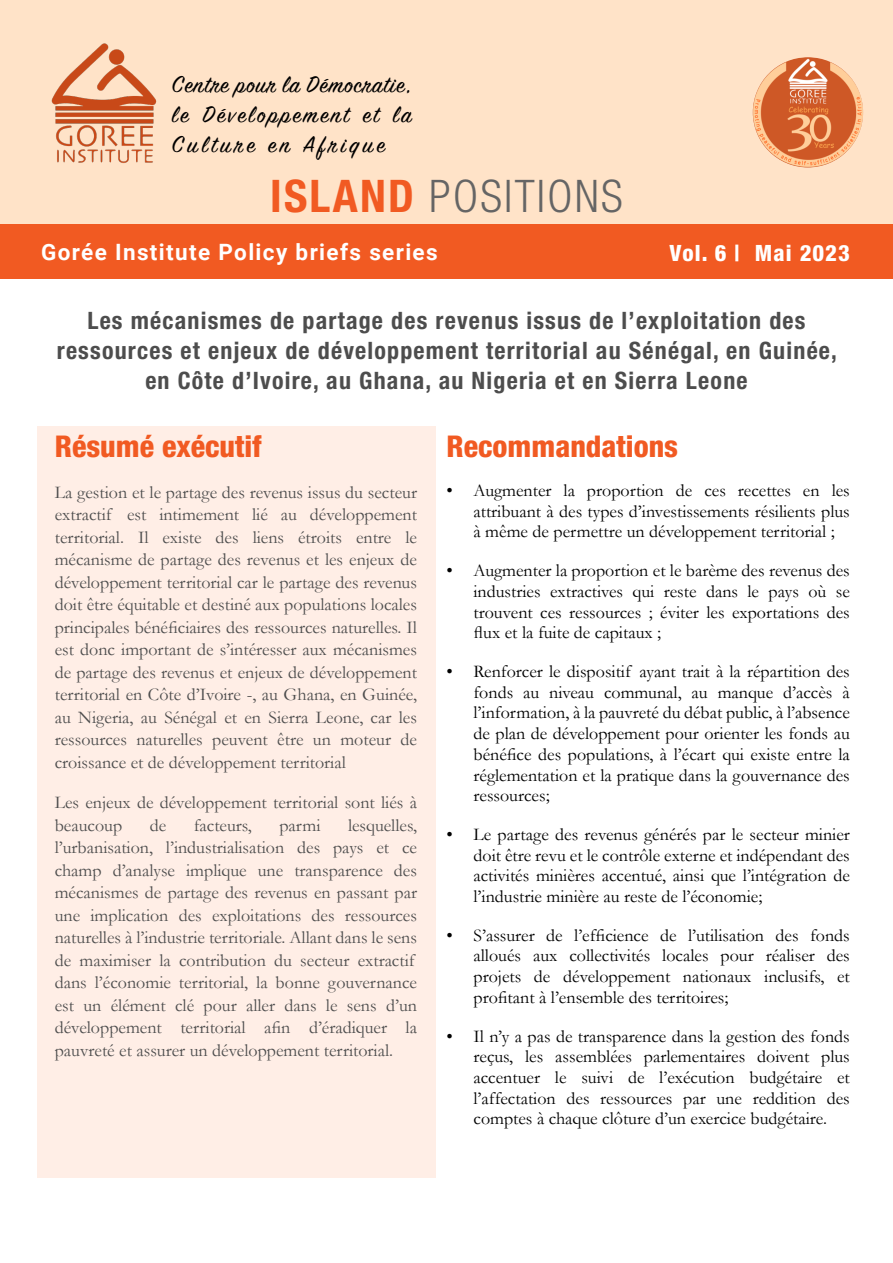
<style>
.page{position:relative;width:893px;height:1263px;background:#fff}
.page>*{position:absolute;margin:0;border:0;box-sizing:border-box;transform-origin:0 0}
.t1{font:300 condensed 45px "Helvetica Neue LT Pro";letter-spacing:.05em;color:#656565}
.t2{font:800 condensed 30px "Helvetica Neue LT Pro";color:#f15a22}
.t3{font:25.5px/30px "Sign Painter House Script";letter-spacing:.1em;color:#000;text-align:justify}
.t4{font:700 condensed 24px/30px "Helvetica Neue LT Pro";letter-spacing:.05em;color:#4d4d4d;text-align:center}
.t5{font:700 22.5px "Roboto";letter-spacing:.06em;color:#fff}
.t6{font:800 condensed 22.5px "Helvetica Neue LT Pro";letter-spacing:.05em;color:#fff}
.t7{font:18px/20.7px "Garamond";color:#000;text-align:justify}
.t8{font:18px/22.5px "Garamond";color:#4d4d4d}
.s1{font-weight:700;color:#f15a22}
</style>
<div class="page">
<div style="left:0;top:0;width:893px;height:230px;background:#ffe3c8"></div>
<img style="left:51px;top:43px;width:106px;height:120px">
<img style="left:753px;top:57px;width:110px;height:110px;border-radius:50%">
<div style="left:0;top:224px;width:893px;height:55px;background:#f15a22"></div>
<div style="left:37px;top:426px;width:398px;height:752px;background:#ffeee6"></div>
<h3 class="t3" style="left:172px;top:70px;width:241px">Centre pour la Démocratie, le Développement et la Culture en Afrique</h3>
<h1 class="t1" style="left:270px;top:180px;width:354px"><span class="s1">ISLAND</span> POSITIONS</h1>
<p class="t5" style="left:41px;top:243px;width:398px">Gorée Institute Policy briefs series</p>
<p class="t6" style="left:669px;top:245px;width:182px">Vol. 6 | Mai 2023</p>
<h3 class="t4" style="left:57px;top:309px;width:782px">Les mécanismes de partage des revenus issus de l’exploitation des ressources et enjeux de développement territorial au Sénégal, en Guinée, en Côte d’Ivoire, au Ghana, au Nigeria et en Sierra Leone</h3>
<h2 class="t2" style="left:55px;top:436px;width:208px">Résumé exécutif</h2>
<p class="t8" style="left:55px;top:483px;width:364px;text-align:justify">La gestion et le partage des revenus issus du secteur extractif est intimement lié au développement territorial. Il existe des liens étroits entre le mécanisme de partage des revenus et les enjeux de développement territorial car le partage des revenus doit être équitable et destiné aux populations locales principales bénéficiaires des ressources naturelles. Il est donc important de s’intéresser aux mécanismes de partage des revenus et enjeux de développement territorial en Côte d’Ivoire -, au Ghana, en Guinée, au Nigeria, au Sénégal et en Sierra Leone, car les ressources naturelles peuvent être un moteur de croissance et de développement territorial</p>
<p class="t8" style="left:55px;top:794px;width:364px">Les enjeux de développement territorial sont liés à beaucoup</p>
<p class="t8" style="left:150px;top:816px;width:18px">de</p>
<p class="t8" style="left:194px;top:816px;width:60px">facteurs,</p>
<p class="t8" style="left:279px;top:816px;width:43px">parmi</p>
<p class="t8" style="left:55px;top:816px;width:364px;text-indent:293px">lesquelles, l’urbanisation, l’industrialisation des pays et ce champ d’analyse implique une transparence des mécanismes de partage des revenus en passant par une implication des exploitations des ressources naturelles à l’industrie territoriale. Allant dans le sens de maximiser la contribution du secteur extractif dans l’économie territorial, la bonne gouvernance est un élément clé pour aller dans le sens d’un développement territorial afin d’éradiquer la pauvreté et assurer un développement territorial.</p>
<h2 class="t2" style="left:446px;top:436px;width:233px">Recommandations</h2>
<p class="t7" style="left:473px;top:482px;width:378px;text-indent:-27px">• Augmenter la proportion de ces recettes en les attribuant à des types d’investissements résilients plus à même de permettre un développement territorial ;</p>
<p class="t7" style="left:473px;top:562px;width:378px;text-indent:-27px">• Augmenter la proportion et le barème des revenus des industries extractives qui reste dans le pays où se trouvent ces ressources ; éviter les exportations des flux et la fuite de capitaux ;</p>
<p class="t7" style="left:473px;top:663px;width:378px;text-indent:-27px">• Renforcer le dispositif ayant trait à la répartition des fonds au niveau communal, au manque d’accès à l’information, à la pauvreté du débat public, à l’absence de plan de développement pour orienter les fonds au bénéfice des populations, à l’écart qui existe entre la réglementation et la pratique dans la gouvernance des ressources;</p>
<p class="t7" style="left:473px;top:826px;width:378px;text-indent:-27px">• Le partage des revenus générés par le secteur minier doit être revu et le contrôle externe et indépendant des activités minières accentué, ainsi que l’intégration de l’industrie minière au reste de l’économie;</p>
<p class="t7" style="left:473px;top:927px;width:378px;text-indent:-27px">• S’assurer de l’efficience de l’utilisation des fonds alloués aux collectivités locales pour réaliser des projets de développement nationaux inclusifs, et profitant à l’ensemble des territoires;</p>
<p class="t7" style="left:473px;top:1028px;width:378px;text-indent:-27px">• Il n’y a pas de transparence dans la gestion des fonds reçus, les assemblées parlementaires doivent plus accentuer le suivi de l’exécution budgétaire et l’affectation des ressources par une reddition des comptes à chaque clôture d’un exercice budgétaire.</p>
</div>
